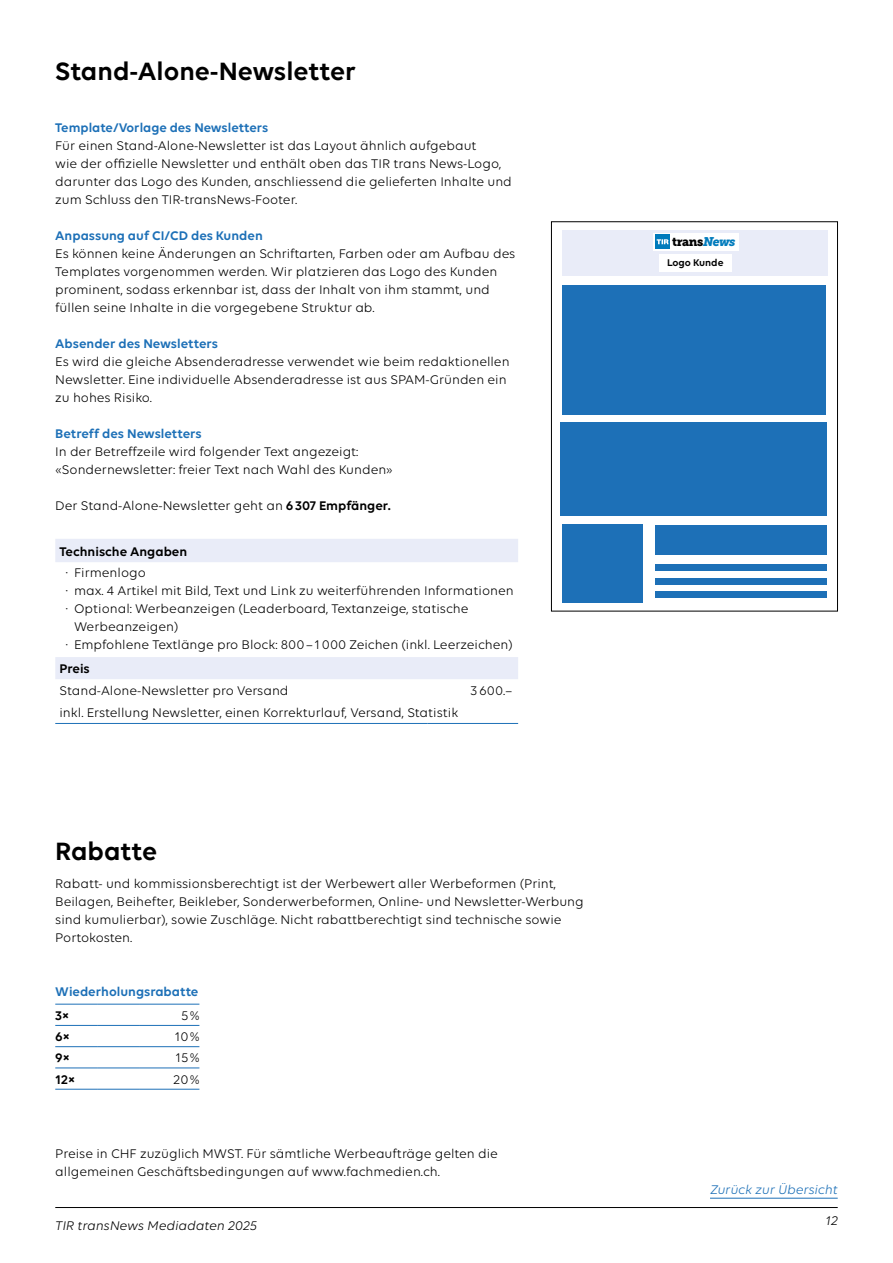
<style>
.page{position:relative;width:893px;height:1263px;background:#fff}
.page>*{position:absolute;margin:0;border:0;box-sizing:border-box;transform-origin:0 0}
.t1{font:600 27px "Volte";color:#000}
.t2{font:13.5px/18px "Volte";color:#000}
.t3{font:600 13.5px "Volte";color:#1d70b7}
.t4{font:600 13.5px/21px "Volte";color:#000}
.t5{font:italic 13.5px "Volte";color:#000}
.t6{font:italic 13.5px "Volte";color:#1d70b7}
.t7{font:12.45px "Museo Slab 900";letter-spacing:-.035em;color:#000}
.t8{font:600 10.5px "Volte";color:#000}
.s1{font-weight:600}
.s2{font-family:"Fira Sans";font-weight:300}
.s3{font-weight:400}
.s4{font-style:italic;color:#007bbc}
</style>
<div class="page">
<hr style="left:55px;top:1207px;width:783px;height:1px;background:#000">
<hr style="left:710px;top:1198px;width:128px;height:1px;background:#1d70b7">
<svg style="left:55px;top:539px;width:463px;height:140px"></svg>
<hr style="left:55px;top:723px;width:373px;height:1px;background:#1d70b7">
<hr style="left:428px;top:723px;width:90px;height:1px;background:#1d70b7">
<div style="left:551px;top:222px;width:287px;height:389px;border:1px solid #000"></div>
<div style="left:562px;top:285px;width:264px;height:130px;background:#1d70b7"></div>
<div style="left:561px;top:422px;width:266px;height:94px;background:#1d70b7"></div>
<div style="left:562px;top:230px;width:266px;height:46px;background:#e9ecf8"></div>
<div style="left:655px;top:526px;width:171px;height:29px;background:#1d70b7"></div>
<div style="left:655px;top:565px;width:171px;height:6px;background:#1d70b7"></div>
<div style="left:655px;top:578px;width:171px;height:6px;background:#1d70b7"></div>
<div style="left:655px;top:592px;width:171px;height:6px;background:#1d70b7"></div>
<div style="left:562px;top:524px;width:81px;height:79px;background:#1d70b7"></div>
<div style="left:659px;top:255px;width:72px;height:17px;background:#fff"></div>
<div style="left:653px;top:233px;width:85px;height:17px;background:#fff"></div>
<div style="left:655px;top:234px;width:15px;height:15px;background:#007bbc"></div>
<svg style="left:657px;top:239px;width:11px;height:5px"></svg>
<hr style="left:55px;top:1004px;width:42px;height:1px;background:#1d70b7">
<hr style="left:97px;top:1004px;width:43px;height:1px;background:#1d70b7">
<hr style="left:140px;top:1004px;width:59px;height:1px;background:#1d70b7">
<hr style="left:55px;top:1025px;width:42px;height:1px;background:#1d70b7">
<hr style="left:97px;top:1025px;width:43px;height:1px;background:#1d70b7">
<hr style="left:140px;top:1025px;width:59px;height:1px;background:#1d70b7">
<hr style="left:55px;top:1046px;width:42px;height:1px;background:#1d70b7">
<hr style="left:97px;top:1046px;width:43px;height:1px;background:#1d70b7">
<hr style="left:140px;top:1046px;width:59px;height:1px;background:#1d70b7">
<hr style="left:55px;top:1068px;width:42px;height:1px;background:#1d70b7">
<hr style="left:97px;top:1068px;width:43px;height:1px;background:#1d70b7">
<hr style="left:140px;top:1068px;width:59px;height:1px;background:#1d70b7">
<hr style="left:55px;top:1089px;width:42px;height:1px;background:#1d70b7">
<hr style="left:97px;top:1089px;width:43px;height:1px;background:#1d70b7">
<hr style="left:140px;top:1089px;width:59px;height:1px;background:#1d70b7">
<h1 class="t1" style="left:55px;top:55px;width:302px">Stand-Alone-Newsletter</h1>
<p class="t3" style="left:55px;top:119px;width:214px">Template/Vorlage des Newsletters</p>
<p class="t2" style="left:55px;top:136px;width:458px">Für einen Stand-Alone-Newsletter ist das Layout ähnlich aufgebaut<br>wie der offizielle Newsletter und enthält oben das TIR trans News-Logo, darunter das Logo des Kunden, anschliessend die gelieferten Inhalte und zum Schluss den TIR-transNews-Footer.</p>
<p class="t3" style="left:55px;top:227px;width:209px">Anpassung auf CI/CD des Kunden</p>
<p class="t2" style="left:55px;top:244px;width:462px">Es können keine Änderungen an Schriftarten, Farben oder am Aufbau des Templates vorgenommen werden. Wir platzieren das Logo des Kunden prominent, sodass erkennbar ist, dass der Inhalt von ihm stammt, und füllen seine Inhalte in die vorgegebene Struktur ab.</p>
<p class="t3" style="left:55px;top:335px;width:164px">Absender des Newsletters</p>
<p class="t2" style="left:55px;top:352px;width:456px">Es wird die gleiche Absenderadresse verwendet wie beim redaktionellen<br>Newsletter. Eine individuelle Absenderadresse ist aus SPAM-Gründen ein zu hohes Risiko.</p>
<p class="t3" style="left:55px;top:425px;width:148px">Betreff des Newsletters</p>
<p class="t2" style="left:55px;top:442px;width:339px">In der Betreffzeile wird folgender Text angezeigt: «Sondernewsletter: freier Text nach Wahl des Kunden»</p>
<p class="t2" style="left:55px;top:496px;width:337px">Der Stand-Alone-Newsletter geht an <span class="s1">6307 Empfänger.</span></p>
<p class="t4" style="left:66px;top:540px;width:123px;text-indent:-6px">Technische Angaben <span class="s2">⋅</span> <span class="s3">Firmenlogo</span></p>
<p class="t2" style="left:66px;top:581px;width:450px"><span class="s2">⋅</span> max. 4 Artikel mit Bild, Text und Link zu weiterführenden Informationen</p>
<p class="t2" style="left:66px;top:599px;width:404px"><span class="s2">⋅</span> Optional: Werbeanzeigen (Leaderboard, Textanzeige, statische</p>
<p class="t2" style="left:74px;top:617px;width:106px">Werbeanzeigen)</p>
<p class="t2" style="left:66px;top:635px;width:449px"><span class="s2">⋅</span> Empfohlene Textlänge pro Block: 800–1000 Zeichen (inkl. Leerzeichen)</p>
<p class="t4" style="left:60px;top:658px;width:32px">Preis</p>
<p class="t2" style="left:60px;top:682px;width:231px">Stand-Alone-Newsletter pro Versand</p>
<p class="t2" style="left:470px;top:682px;width:43px">3600.–</p>
<p class="t2" style="left:60px;top:704px;width:400px">inkl. Erstellung Newsletter, einen Korrekturlauf, Versand, Statistik</p>
<h1 class="t1" style="left:55px;top:835px;width:103px">Rabatte</h1>
<p class="t2" style="left:55px;top:874px;width:530px">Rabatt- und kommissionsberechtigt ist der Werbewert aller Werbeformen (Print, Beilagen, Beihefter, Beikleber, Sonderwerbeformen, Online- und Newsletter-Werbung sind kumulierbar), sowie Zuschläge. Nicht rabattberechtigt sind technische sowie Portokosten.</p>
<p class="t3" style="left:55px;top:983px;width:145px">Wiederholungsrabatte</p>
<p class="t4" style="left:55px;top:1004px;width:15px">3×</p>
<p class="t2" style="left:181px;top:1006px;width:20px">5%</p>
<p class="t4" style="left:55px;top:1026px;width:16px">6×</p>
<p class="t2" style="left:175px;top:1027px;width:26px">10%</p>
<p class="t4" style="left:55px;top:1047px;width:16px">9×</p>
<p class="t2" style="left:176px;top:1049px;width:25px">15%</p>
<p class="t4" style="left:55px;top:1068px;width:21px">12×</p>
<p class="t2" style="left:174px;top:1070px;width:27px">20%</p>
<p class="t2" style="left:55px;top:1144px;width:444px">Preise in CHF zuzüglich MWST. Für sämtliche Werbeaufträge gelten die allgemeinen Geschäftsbedingungen auf www.fachmedien.ch.</p>
<p class="t5" style="left:55px;top:1217px;width:203px">TIR transNews Mediadaten 2025</p>
<p class="t7" style="left:672px;top:234px;width:65px">trans<span class="s4">News</span></p>
<p class="t8" style="left:667px;top:256px;width:58px">Logo Kunde</p>
<p class="t6" style="left:710px;top:1181px;width:129px">Zurück zur Übersicht</p>
<p class="t5" style="left:825px;top:1213px;width:14px">12</p>
</div>
